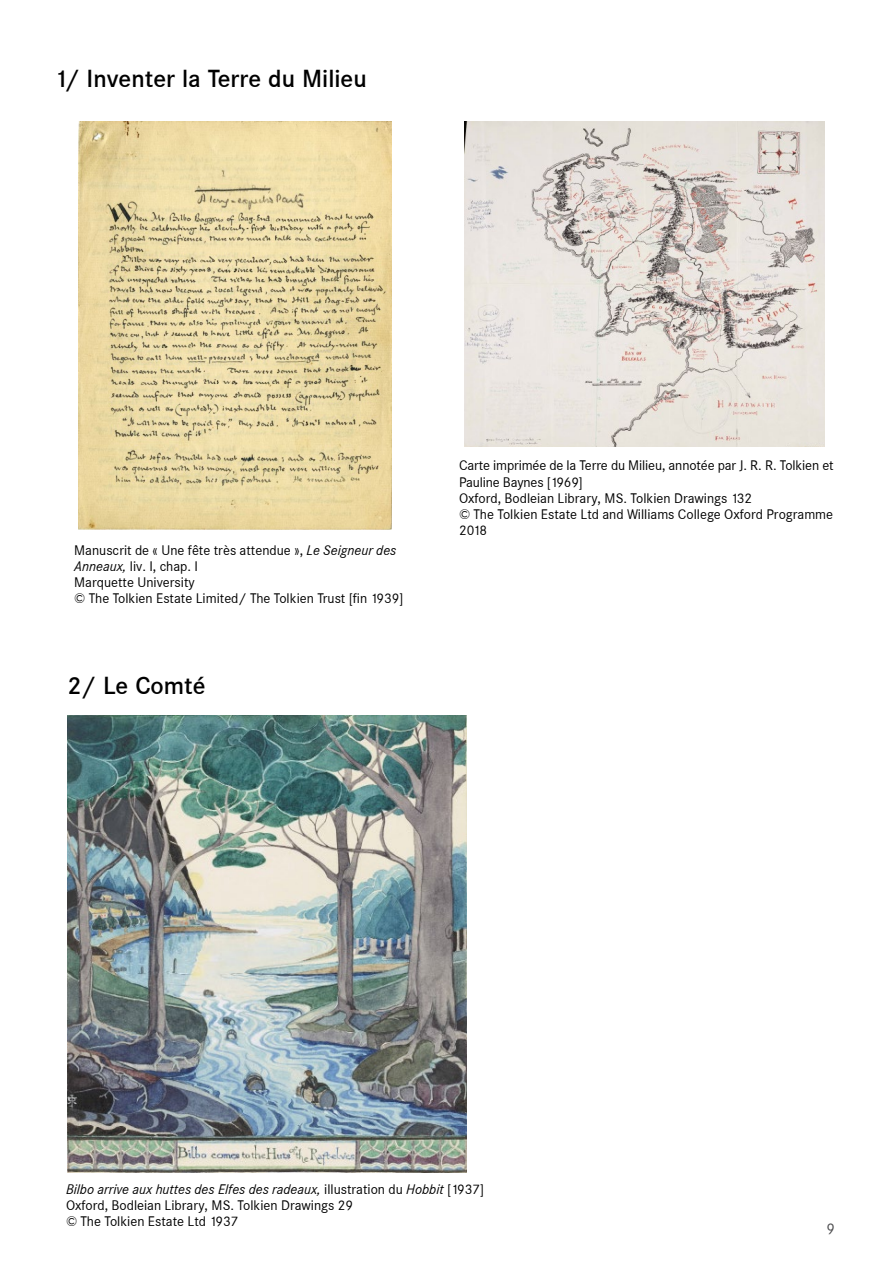
<style>
.page{position:relative;width:893px;height:1263px;background:#fff}
.page>*{position:absolute;margin:0;border:0;box-sizing:border-box;transform-origin:0 0}
.t1{font:500 24px "Corporate SBQ";color:#000}
.t2{font:15px "Corporate SBQ";color:#4d4d4f}
.t3{font:13.5px/16.2px "Corporate SBQ";color:#000}
.s1{font-style:italic}
</style>
<div class="page">
<img style="left:68px;top:716px;width:398px;height:456px">
<img style="left:79px;top:122px;width:313px;height:407px">
<img style="left:464px;top:122px;width:360px;height:325px">
<h1 class="t1" style="left:54px;top:64px;width:314px">1/ Inventer la Terre du Milieu</h1>
<p class="t3" style="left:74px;top:542px;width:331px">Manuscrit de « Une fête très attendue », <span class="s1">Le Seigneur des Anneaux,</span> liv. I, chap. I<br>Marquette University<br>© The Tolkien Estate Limited/ The Tolkien Trust [fin 1939]</p>
<h1 class="t1" style="left:68px;top:672px;width:140px">2/ Le Comté</h1>
<p class="t3" style="left:459px;top:458px;width:376px">Carte imprimée de la Terre du Milieu, annotée par J. R. R. Tolkien et Pauline Baynes [1969]<br>Oxford, Bodleian Library, MS. Tolkien Drawings 132<br>© The Tolkien Estate Ltd and Williams College Oxford Programme 2018</p>
<p class="t3" style="left:66px;top:1181px;width:419px"><span class="s1">Bilbo arrive aux huttes des Elfes des radeaux,</span> illustration du <span class="s1">Hobbit</span> [1937]<br>Oxford, Bodleian Library, MS. Tolkien Drawings 29<br>© The Tolkien Estate Ltd 1937</p>
<p class="t2" style="left:826px;top:1219px;width:10px">9</p>
</div>
